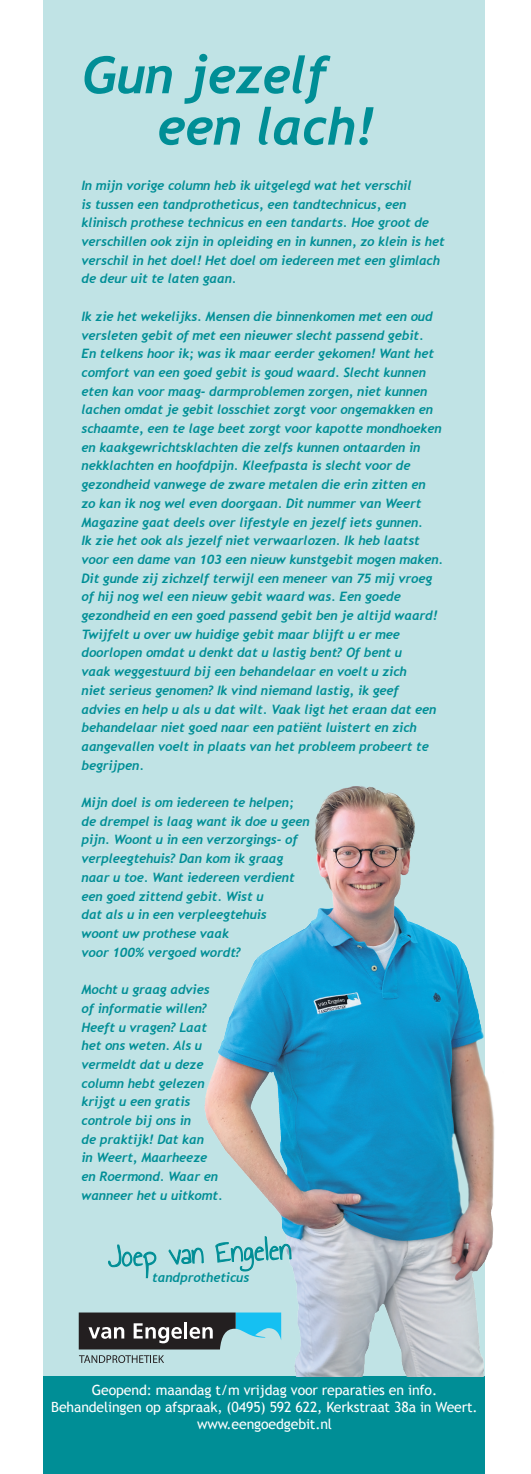
<style>
.page{position:relative;width:531px;height:1474px;background:#fff}
.page>*{position:absolute;margin:0;border:0;box-sizing:border-box;transform-origin:0 0}
.t1{font:italic 700 51.45px/51.4px "Trebuchet";letter-spacing:-.01em;color:#008e96}
.t2{font:14px/17px "Trebuchet MS";letter-spacing:-.01em;color:#fff;text-align:center}
.t3{font:italic 700 12.95px/18.7px "Trebuchet";letter-spacing:-.01em;color:#008e96}
</style>
<div class="page">
<div style="left:44px;top:0;width:441px;height:1473px;background:#c0e3e5"></div>
<div style="left:44px;top:1376px;width:441px;height:97px;background:#008e96"></div>
<img style="left:179px;top:786px;width:316px;height:590px">
<svg style="left:108px;top:1236px;width:183px;height:49px"></svg>
<svg style="left:79px;top:1312px;width:202px;height:37px;background:#4f666d"></svg>
<svg style="left:79px;top:1355px;width:85px;height:7px"></svg>
<p class="t1" style="left:157px;top:50px;width:218px;text-indent:-75px">Gun jezelf een lach!</p>
<p class="t3" style="left:81px;top:176px;width:365px">In mijn vorige column heb ik uitgelegd wat het verschil<br>is tussen een tandprotheticus, een tandtechnicus, een klinisch prothese technicus en een tandarts. Hoe groot de verschillen ook zijn in opleiding en in kunnen, zo klein is het verschil in het doel! Het doel om iedereen met een glimlach de deur uit te laten gaan.</p>
<p class="t3" style="left:81px;top:307px;width:363px">Ik zie het wekelijks. Mensen die binnenkomen met een oud versleten gebit of met een nieuwer slecht passend gebit.<br>En telkens hoor ik; was ik maar eerder gekomen! Want het comfort van een goed gebit is goud waard. Slecht kunnen eten kan voor maag- darmproblemen zorgen, niet kunnen lachen omdat je gebit losschiet zorgt voor ongemakken en schaamte, een te lage beet zorgt voor kapotte mondhoeken en kaakgewrichtsklachten die zelfs kunnen ontaarden in nekklachten en hoofdpijn. Kleefpasta is slecht voor de gezondheid vanwege de zware metalen die erin zitten en<br>zo kan ik nog wel even doorgaan. Dit nummer van Weert Magazine gaat deels over lifestyle en jezelf iets gunnen.<br>Ik zie het ook als jezelf niet verwaarlozen. Ik heb laatst voor een dame van 103 een nieuw kunstgebit mogen maken.<br>Dit gunde zij zichzelf terwijl een meneer van 75 mij vroeg of hij nog wel een nieuw gebit waard was. Een goede gezondheid en een goed passend gebit ben je altijd waard!<br>Twijfelt u over uw huidige gebit maar blijft u er mee doorlopen omdat u denkt dat u lastig bent? Of bent u<br>vaak weggestuurd bij een behandelaar en voelt u zich<br>niet serieus genomen? Ik vind niemand lastig, ik geef<br>advies en help u als u dat wilt. Vaak ligt het eraan dat een behandelaar niet goed naar een patiënt luistert en zich aangevallen voelt in plaats van het probleem probeert te begrijpen.</p>
<p class="t3" style="left:81px;top:793px;width:230px">Mijn doel is om iedereen te helpen; de drempel is laag want ik doe u geen pijn. Woont u in een verzorgings- of verpleegtehuis? Dan kom ik graag naar u toe. Want iedereen verdient een goed zittend gebit. Wist u<br>dat als u in een verpleegtehuis<br>woont uw prothese vaak<br>voor 100% vergoed wordt?</p>
<p class="t3" style="left:81px;top:980px;width:143px">Mocht u graag advies of informatie willen?<br>Heeft u vragen? Laat het ons weten. Als u vermeldt dat u deze column hebt gelezen krijgt u een gratis controle bij ons in<br>de praktijk! Dat kan<br>in Weert, Maarheeze en Roermond. Waar en wanneer het u uitkomt.</p>
<p class="t3" style="left:152px;top:1268px;width:98px">tandprotheticus</p>
<p class="t2" style="left:51px;top:1381px;width:428px">Geopend: maandag t/m vrijdag voor reparaties en info.<br>Behandelingen op afspraak, (0495) 592 622, Kerkstraat 38a in Weert. www.eengoedgebit.nl</p>
</div>
